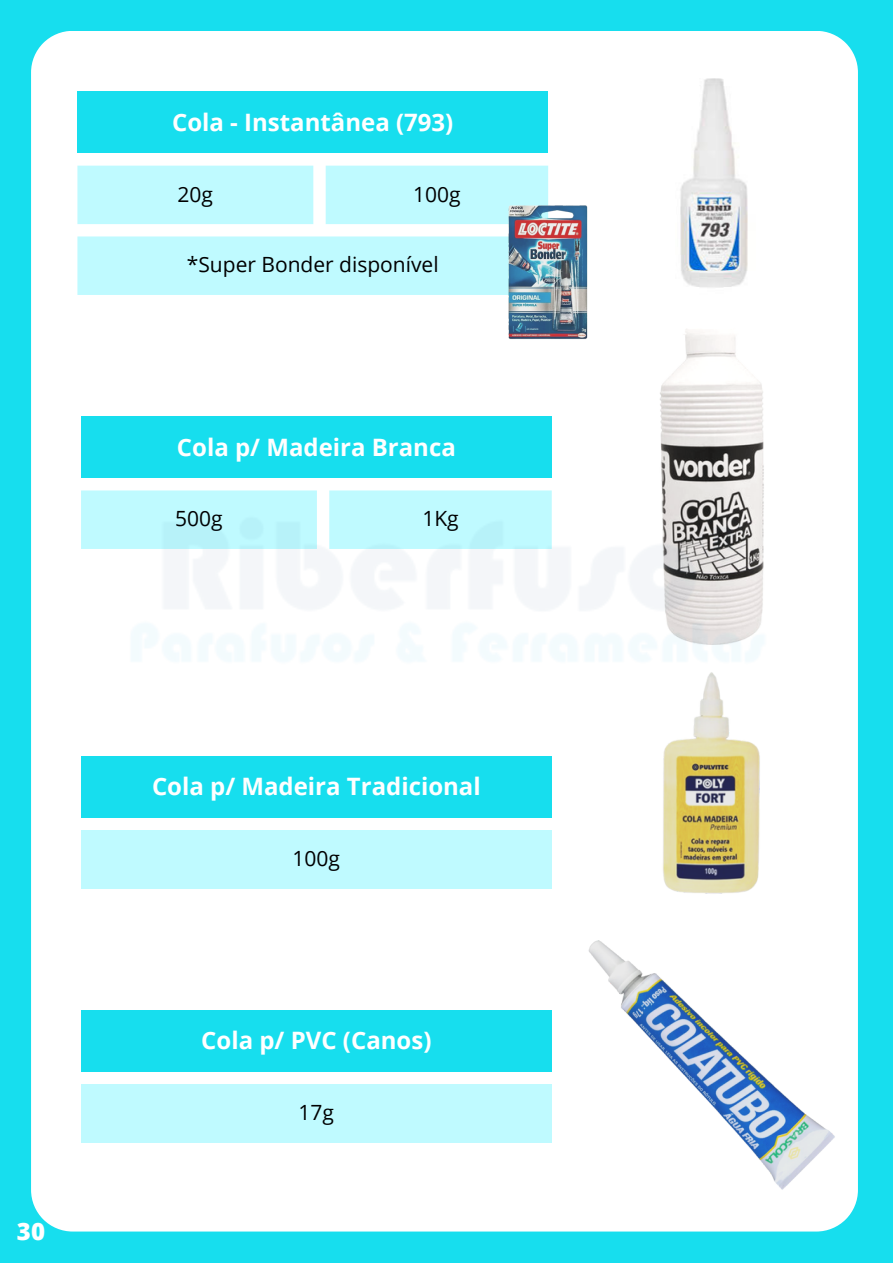
<style>
.page{position:relative;width:893px;height:1264px;background:#fff}
.page>*{position:absolute;margin:0;border:0;box-sizing:border-box;transform-origin:0 0}
.t1{font:700 24px "Open Sans";color:#fff}
.t2{font:800 24px "Open Sans";color:#fff}
.t3{font:21px "Open Sans";color:#000}
</style>
<div class="page">
<div style="left:0;top:0;width:892px;height:1262px;background:#17deee"></div>
<div style="left:31px;top:31px;width:826px;height:1200px;background:#fff"></div>
<div style="left:77px;top:91px;width:471px;height:62px;background:#17deee"></div>
<div style="left:81px;top:1084px;width:470px;height:58px;background:#bffaff"></div>
<img style="left:603px;top:70px;width:225px;height:88px">
<img style="left:584px;top:1131px;width:253px;height:60px">
<img style="left:31px;top:158px;width:827px;height:973px">
<p class="t2" style="left:17px;top:1214px;width:30px">30</p>
<p class="t1" style="left:172px;top:105px;width:283px">Cola - Instantânea (793)</p>
<p class="t3" style="left:178px;top:179px;width:37px">20g</p>
<p class="t3" style="left:413px;top:179px;width:49px">100g</p>
<p class="t3" style="left:187px;top:250px;width:253px">*Super Bonder disponível</p>
<p class="t1" style="left:177px;top:430px;width:280px">Cola p/ Madeira Branca</p>
<p class="t3" style="left:175px;top:504px;width:49px">500g</p>
<p class="t3" style="left:422px;top:504px;width:38px">1Kg</p>
<p class="t1" style="left:152px;top:769px;width:330px">Cola p/ Madeira Tradicional</p>
<p class="t3" style="left:292px;top:843px;width:49px">100g</p>
<p class="t1" style="left:201px;top:1023px;width:232px">Cola p/ PVC (Canos)</p>
<p class="t3" style="left:298px;top:1097px;width:37px">17g</p>
</div>
